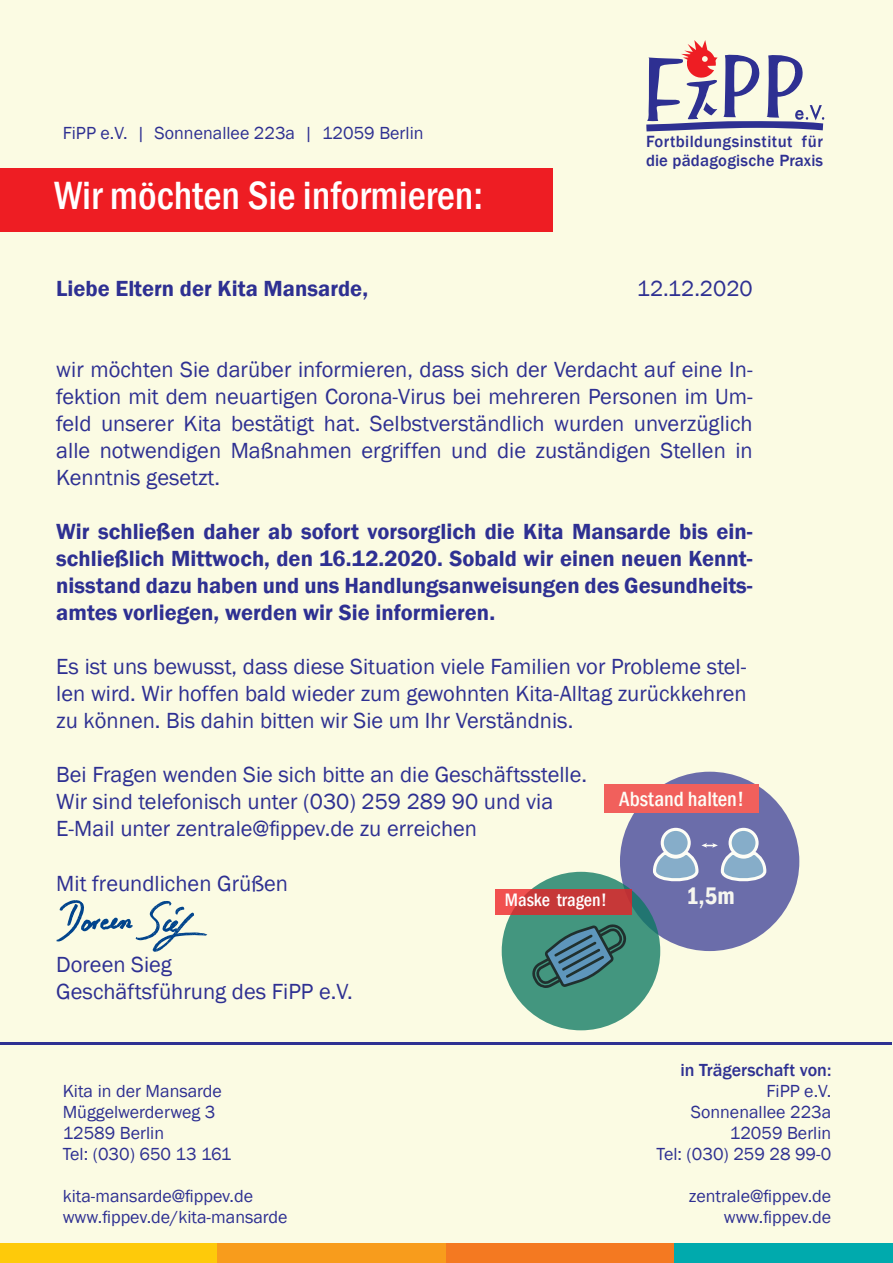
<style>
.page{position:relative;width:893px;height:1263px;background:#fbfbe3}
.page>*{position:absolute;margin:0;border:0;box-sizing:border-box;transform-origin:0 0}
.t1{font:500 condensed 40.5px "Franklin Gothic";color:#fff}
.t2{font:600 condensed 24.75px "Franklin Gothic";color:#f4f5f5}
.t3{font:22.5px/27px "Franklin Gothic";color:#2e3092;text-align:justify}
.t4{font:600 22.5px/27px "Franklin Gothic";color:#2e3092;text-align:justify}
.t5{font:500 condensed 21.15px "Franklin Gothic";color:#fff}
.t6{font:500 condensed 18.45px "Franklin Gothic";color:#fff}
.t7{font:18px/21px "Franklin Gothic";color:#2e3092}
.t8{font:500 18px "Franklin Gothic";color:#2e3092}
.t9{font:500 16.65px/19px "Franklin Gothic";letter-spacing:.025em;color:#2e3092}
</style>
<div class="page">
<div style="left:0;top:168px;width:553px;height:64px;background:#ee1d23"></div>
<hr style="left:1px;top:1041px;width:891px;height:3px;background:#2e3092">
<svg style="left:646px;top:40px;width:179px;height:91px"></svg>
<div style="left:0;top:1244px;width:218px;height:19px;background:#feca0a"></div>
<div style="left:218px;top:1244px;width:228px;height:19px;background:#f89c1c"></div>
<div style="left:446px;top:1244px;width:228px;height:19px;background:#f47921"></div>
<div style="left:675px;top:1244px;width:218px;height:19px;background:#00aaad"></div>
<div style="left:620px;top:772px;width:179px;height:179px;background:#6b6daa;border-radius:50%"></div>
<div style="left:604px;top:784px;width:155px;height:29px;background:#f1605c"></div>
<svg style="left:662px;top:829px;width:27px;height:27px"></svg>
<div style="left:661px;top:828px;width:30px;height:30px;border:3px solid #fff;border-radius:50%"></div>
<svg style="left:730px;top:829px;width:27px;height:27px"></svg>
<div style="left:729px;top:828px;width:30px;height:30px;border:3px solid #fff;border-radius:50%"></div>
<svg style="left:653px;top:843px;width:114px;height:39px"></svg>
<svg style="left:56px;top:900px;width:151px;height:52px"></svg>
<div style="left:502px;top:872px;width:158px;height:158px;background:#43967f;border-radius:50%"></div>
<svg style="left:532px;top:924px;width:94px;height:64px"></svg>
<svg style="left:495px;top:889px;width:137px;height:25px;background:#cd3c3c"></svg>
<p class="t7" style="left:63px;top:123px;width:362px">FiPP e.V. | Sonnenallee 223a | 12059 Berlin</p>
<h1 class="t1" style="left:54px;top:169px;width:431px">Wir möchten Sie informieren:</h1>
<p class="t9" style="left:646px;top:132px;width:178px">Fortbildungsinstitut für die pädagogische Praxis</p>
<p class="t4" style="left:56px;top:276px;width:313px">Liebe Eltern der Kita Mansarde,</p>
<p class="t3" style="left:637px;top:276px;width:117px">12.12.2020</p>
<p class="t3" style="left:56px;top:357px;width:698px">wir möchten Sie darüber informieren, dass sich der Verdacht auf eine In&shy;fektion mit dem neuartigen Corona-Virus bei mehreren Personen im Um&shy;feld unserer Kita bestätigt hat. Selbstverständlich wurden unverzüglich alle notwendigen Maßnahmen ergriffen und die zuständigen Stellen in Kenntnis gesetzt.</p>
<p class="t4" style="left:56px;top:519px;width:698px">Wir schließen daher ab sofort vorsorglich die Kita Mansarde bis ein&shy;schließlich Mittwoch, den 16.12.2020. Sobald wir einen neuen Kennt&shy;nisstand dazu haben und uns Handlungsanweisungen des Gesundheits&shy;amtes vorliegen, werden wir Sie informieren.</p>
<p class="t3" style="left:56px;top:654px;width:692px">Es ist uns bewusst, dass diese Situation viele Familien vor Probleme stel&shy;len wird. Wir hoffen bald wieder zum gewohnten Kita-Alltag zurückkehren zu können. Bis dahin bitten wir Sie um Ihr Verständnis.</p>
<p class="t3" style="left:56px;top:762px;width:532px;text-align:left">Bei Fragen wenden Sie sich bitte an die Geschäftsstelle.<br>Wir sind telefonisch unter (030) 259 289 90 und via<br>E-Mail unter zentrale@fippev.de zu erreichen</p>
<p class="t3" style="left:56px;top:870px;width:233px">Mit freundlichen Grüßen</p>
<p class="t5" style="left:619px;top:785px;width:127px">Abstand halten!</p>
<p class="t6" style="left:505px;top:887px;width:104px">Maske tragen!</p>
<p class="t2" style="left:686px;top:879px;width:50px">1,5m</p>
<p class="t3" style="left:56px;top:951px;width:298px">Doreen Sieg<br>Geschäftsführung des FiPP e.V.</p>
<p class="t7" style="left:63px;top:1080px;width:170px">Kita in der Mansarde<br>Müggelwerderweg 3<br>12589 Berlin<br>Tel: (030) 650 13 161</p>
<p class="t7" style="left:63px;top:1186px;width:226px">kita-mansarde@fippev.de www.fippev.de/kita-mansarde</p>
<p class="t8" style="left:680px;top:1058px;width:152px">in Trägerschaft von:</p>
<p class="t7" style="left:657px;top:1081px;width:176px;text-align:right">FiPP e.V.<br>Sonnenallee 223a<br>12059 Berlin<br>Tel: (030) 259 28 99-0</p>
<p class="t7" style="left:689px;top:1186px;width:144px;text-align:right">zentrale@fippev.de www.fippev.de</p>
</div>
